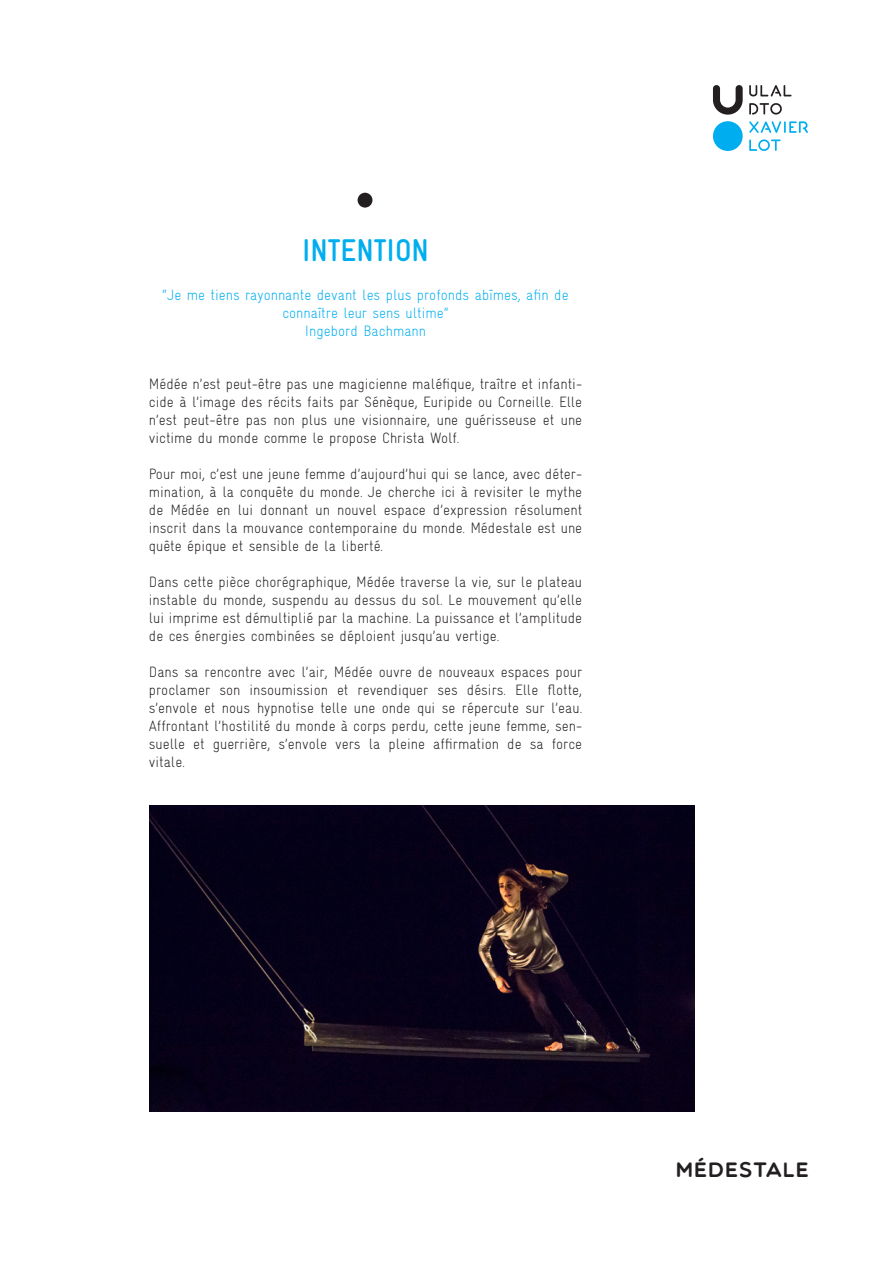
<style>
.page{position:relative;width:893px;height:1263px;background:#fff}
.page>*{position:absolute;margin:0;border:0;box-sizing:border-box;transform-origin:0 0}
.t1{font:700 31.5px "Gravur Condensed";color:#00aeef}
.t2{font:21px "Multicolore";letter-spacing:.05em;color:#231f20}
.t3{font:300 15px/18px "Gravur Condensed";color:#231f20;text-align:justify}
.t4{font:300 15px/18px "Gravur Condensed";color:#00aeef;text-align:center}
</style>
<div class="page">
<div style="left:713px;top:121px;width:30px;height:30px;background:#00aeef;border-radius:50%"></div>
<svg style="left:713px;top:85px;width:30px;height:30px"></svg>
<svg style="left:749px;top:139px;width:32px;height:12px"></svg>
<svg style="left:749px;top:121px;width:59px;height:12px"></svg>
<svg style="left:749px;top:85px;width:42px;height:12px"></svg>
<svg style="left:749px;top:103px;width:33px;height:12px"></svg>
<div style="left:358px;top:193px;width:14px;height:15px;background:#231f20;border-radius:50%"></div>
<img style="left:150px;top:805px;width:544px;height:306px">
<p class="t1" style="left:302px;top:232px;width:128px">INTENTION</p>
<p class="t4" style="left:162px;top:286px;width:408px">“Je me tiens rayonnante devant les plus profonds abîmes, afin de connaître leur sens ultime”</p>
<p class="t4" style="left:305px;top:322px;width:123px">Ingebord Bachmann</p>
<p class="t3" style="left:149px;top:374px;width:435px">Médée n’est peut-être pas une magicienne maléfique, traître et infanti&shy;cide à l’image des récits faits par Sénèque, Euripide ou Corneille. Elle n’est peut-être pas non plus une visionnaire, une guérisseuse et une victime du monde comme le propose Christa Wolf.</p>
<p class="t3" style="left:149px;top:464px;width:435px">Pour moi, c’est une jeune femme d’aujourd’hui qui se lance, avec déter&shy;mination, à la conquête du monde. Je cherche ici à revisiter le mythe de Médée en lui donnant un nouvel espace d’expression résolument inscrit dans la mouvance contemporaine du monde. Médestale est une quête épique et sensible de la liberté.</p>
<p class="t3" style="left:149px;top:572px;width:435px">Dans cette pièce chorégraphique, Médée traverse la vie, sur le plateau instable du monde, suspendu au dessus du sol. Le mouvement qu’elle lui imprime est démultiplié par la machine. La puissance et l’amplitude de ces énergies combinées se déploient jusqu’au vertige.</p>
<p class="t3" style="left:149px;top:662px;width:435px">Dans sa rencontre avec l’air, Médée ouvre de nouveaux espaces pour proclamer son insoumission et revendiquer ses désirs. Elle flotte, s’envole et nous hypnotise telle une onde qui se répercute sur l’eau.<br>Affrontant l’hostilité du monde à corps perdu, cette jeune femme, sen&shy;suelle et guerrière, s’envole vers la pleine affirmation de sa force vitale.</p>
<h2 class="t2" style="left:676px;top:1157px;width:134px">MÉDESTALE</h2>
</div>
